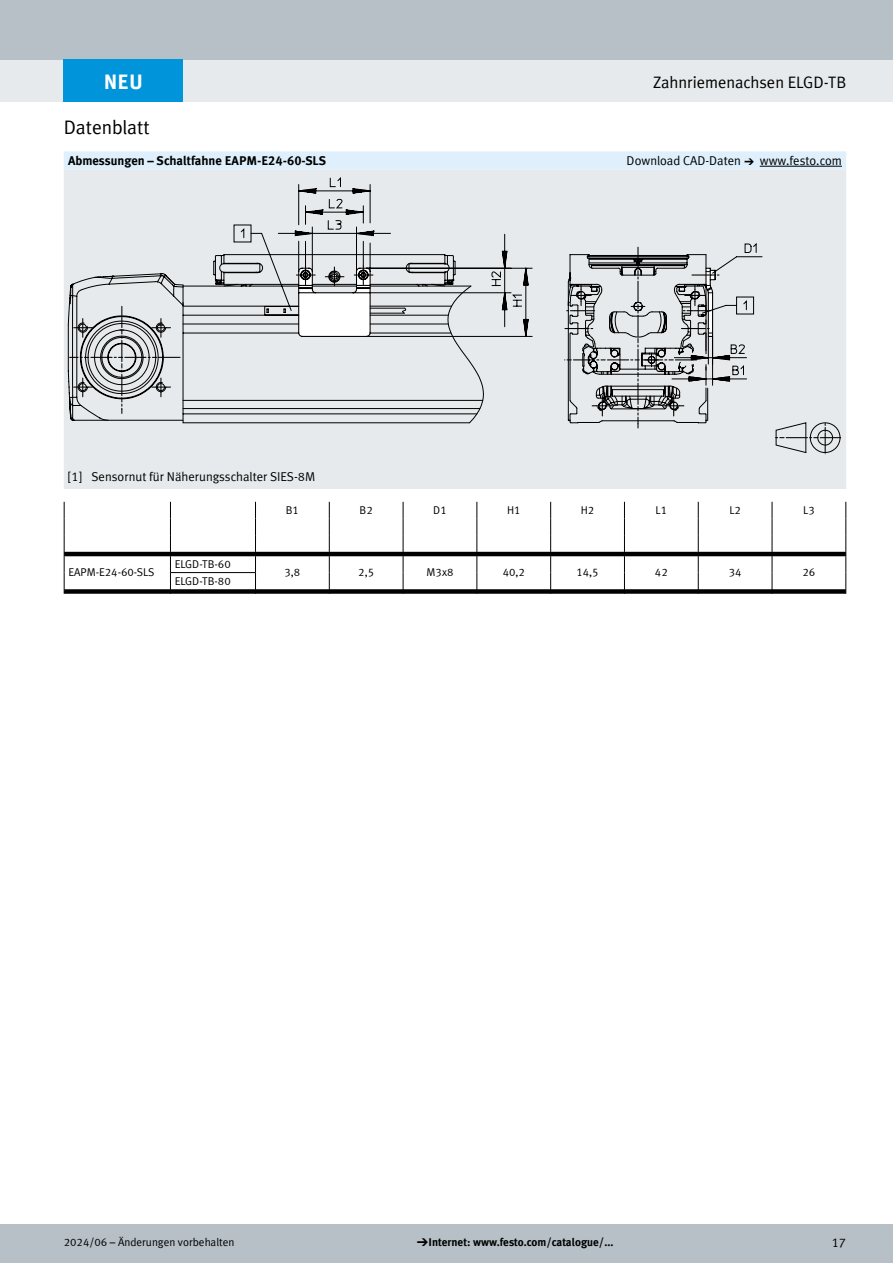
<style>
.page{position:relative;width:893px;height:1263px;background:#fff}
.page>*{position:absolute;margin:0;border:0;box-sizing:border-box;transform-origin:0 0}
.t1{font:700 21px "Festo";color:#fff}
.t2{font:19.5px "Festo";letter-spacing:-.005em;color:#000}
.t3{font:16.5px "Festo";color:#000}
.t4{font:12.75px "Festo";color:#000}
.t5{font:700 12.75px "Festo";color:#000}
.t6{font:11.25px "Festo";color:#000}
.t7{font:700 11.25px "Festo";color:#000}
.s1{font-family:"Meto Pict 182"}
.s2{font-family:"Meto Pict 182";font-weight:400}
</style>
<div class="page">
<div style="left:0;top:1225px;width:893px;height:38px;background:#b6c0c6"></div>
<div style="left:0;top:60px;width:893px;height:42px;background:#e7eaec"></div>
<div style="left:0;top:0;width:893px;height:60px;background:#b6c0c6"></div>
<svg style="left:64px;top:151px;width:782px;height:19px;background:#dfeffb"></svg>
<div style="left:64px;top:170px;width:782px;height:319px;background:#e7eaec"></div>
<hr style="left:760px;top:166px;width:82px;height:1px;background:#000">
<div style="left:79px;top:184px;width:762px;height:269px;background:#e7eaec"></div>
<svg style="left:69px;top:226px;width:227px;height:198px;background:#cdd0d1"></svg>
<svg style="left:296px;top:231px;width:545px;height:223px;background:#dcdfe1"></svg>
<svg style="left:233px;top:178px;width:524px;height:197px;background:#d3d6d8"></svg>
<svg style="left:64px;top:502px;width:782px;height:92px"></svg>
<div style="left:64px;top:60px;width:119px;height:42px;background:#0095db"></div>
<h1 class="t1" style="left:104px;top:65px;width:41px">NEU</h1>
<h3 class="t3" style="left:653px;top:70px;width:194px">Zahnriemenachsen ELGD-TB</h3>
<h2 class="t2" style="left:64px;top:113px;width:87px">Datenblatt</h2>
<p class="t5" style="left:68px;top:151px;width:260px">Abmessungen – Schaltfahne EAPM-E24-60-SLS</p>
<p class="t4" style="left:627px;top:151px;width:217px">Download CAD-Daten <span class="s1">a</span> www.festo.com</p>
<p class="t4" style="left:68px;top:467px;width:249px">[1] Sensornut für Näherungsschalter SIES-8M</p>
<p class="t6" style="left:286px;top:502px;width:15px">B1</p>
<p class="t6" style="left:360px;top:502px;width:15px">B2</p>
<p class="t6" style="left:433px;top:502px;width:15px">D1</p>
<p class="t6" style="left:507px;top:502px;width:15px">H1</p>
<p class="t6" style="left:581px;top:502px;width:15px">H2</p>
<p class="t6" style="left:656px;top:502px;width:13px">L1</p>
<p class="t6" style="left:729px;top:502px;width:13px">L2</p>
<p class="t6" style="left:803px;top:502px;width:13px">L3</p>
<p class="t6" style="left:68px;top:564px;width:88px">EAPM-E24-60-SLS</p>
<p class="t6" style="left:175px;top:555px;width:58px">ELGD-TB-60</p>
<p class="t6" style="left:175px;top:572px;width:58px">ELGD-TB-80</p>
<p class="t6" style="left:284px;top:564px;width:17px">3,8</p>
<p class="t6" style="left:358px;top:564px;width:17px">2,5</p>
<p class="t6" style="left:427px;top:564px;width:28px">M3x8</p>
<p class="t6" style="left:503px;top:564px;width:24px">40,2</p>
<p class="t6" style="left:576px;top:564px;width:24px">14,5</p>
<p class="t6" style="left:655px;top:564px;width:14px">42</p>
<p class="t6" style="left:729px;top:564px;width:14px">34</p>
<p class="t6" style="left:803px;top:564px;width:14px">26</p>
<p class="t6" style="left:64px;top:1234px;width:172px">2024/06 – Änderungen vorbehalten</p>
<p class="t7" style="left:417px;top:1234px;width:198px"><span class="s2">d</span> Internet: www.festo.com/catalogue/...</p>
<p class="t4" style="left:832px;top:1233px;width:16px">17</p>
</div>
